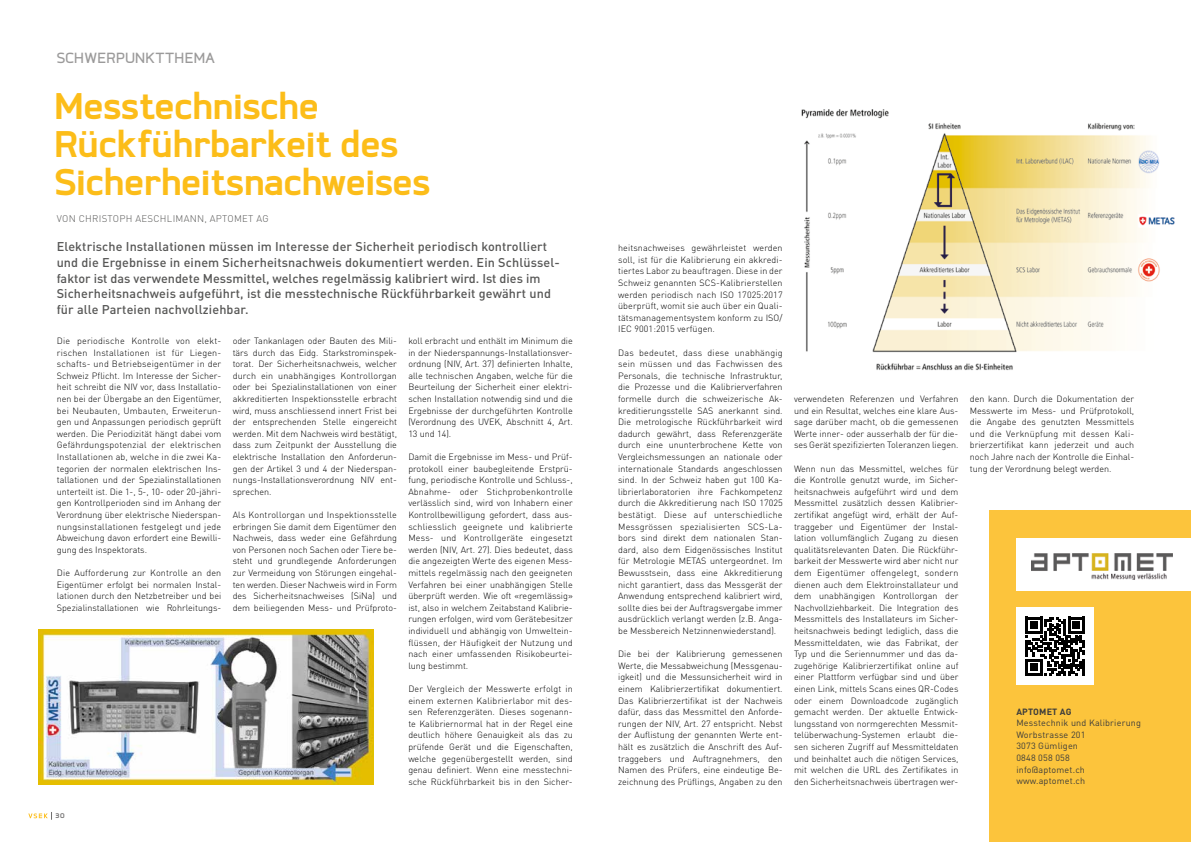
<style>
.page{position:relative;width:1191px;height:842px;background:#fff}
.page>*{position:absolute;margin:0;border:0;box-sizing:border-box;transform-origin:0 0}
.t1{font:700 44px/38px "Coupe OT";letter-spacing:-.01em;color:#fcbd19}
.t2{font:500 18px "Coupe OT";letter-spacing:.02em;color:#9b9a9a}
.t3{font:500 12.6px/15.6px "DINOT";letter-spacing:.01em;color:#575756}
.t4{font:300 9.6px "DINOT";letter-spacing:.03em;color:#575756}
.t5{font:300 9px/11.6px "DINOT";color:#000;text-align:justify}
.t6{font:9px/11.6px "DINOT";letter-spacing:.02em;color:#3c3c3b}
.t7{font:700 9px "DINOT";letter-spacing:.02em;color:#3c3c3b}
.t8{font:700 8px "Coupe OT";color:#706f6f}
</style>
<div class="page">
<img style="left:39px;top:630px;width:334px;height:155px">
<img style="left:801px;top:109px;width:374px;height:262px">
<div style="left:989px;top:511px;width:202px;height:331px;background:#fcc43c"></div>
<div style="left:1016px;top:538px;width:175px;height:53px;background:#fff"></div>
<img style="left:1031px;top:554px;width:141px;height:25px">
<div style="left:1016px;top:607px;width:77px;height:77px;background:#fff"></div>
<svg style="left:1025px;top:617px;width:59px;height:59px"></svg>
<svg style="left:28px;top:812px;width:24px;height:8px"></svg>
<h2 class="t2" style="left:57px;top:49px;width:160px">SCHWERPUNKTTHEMA</h2>
<h1 class="t1" style="left:54px;top:87px;width:378px">Messtechnische<br>Rückführbarkeit des<br>Sicherheitsnachweises</h1>
<p class="t4" style="left:57px;top:213px;width:213px">VON CHRISTOPH AESCHLIMANN, APTOMET AG</p>
<p class="t3" style="left:57px;top:239px;width:504px">Elektrische Installationen müssen im Interesse der Sicherheit periodisch kontrolliert und die Ergebnisse in einem Sicherheitsnachweis dokumentiert werden. Ein Schlüssel&shy;faktor ist das verwendete Messmittel, welches regelmässig kalibriert wird. Ist dies im Sicherheitsnachweis aufgeführt, ist die messtechnische Rückführbarkeit gewährt und für alle Parteien nachvollziehbar.</p>
<p class="t5" style="left:233px;top:335px;width:166px">oder Tankanlagen oder Bauten des Mili&shy;tärs durch das Eidg. Starkstrominspek&shy;torat. Der Sicherheitsnachweis, welcher durch ein unabhängiges Kontrollorgan oder bei Spezialinstallationen von einer akkreditierten Inspektionsstelle erbracht wird, muss anschliessend innert Frist bei der entsprechenden Stelle eingereicht werden. Mit dem Nachweis wird bestätigt, dass zum Zeitpunkt der Ausstellung die elektrische Installation den Anforderun&shy;gen der Artikel 3 und 4 der Niederspan&shy;nungs-Installationsverordnung NIV ent&shy;sprechen.</p>
<p class="t5" style="left:233px;top:509px;width:166px">Als Kontrollorgan und Inspektionsstelle erbringen Sie damit dem Eigentümer den Nachweis, dass weder eine Gefährdung von Personen noch Sachen oder Tiere be&shy;steht und grundlegende Anforderungen zur Vermeidung von Störungen eingehal&shy;ten werden. Dieser Nachweis wird in Form des Sicherheitsnachweises (SiNa) und dem beiliegenden Mess- und Prüfproto-</p>
<p class="t5" style="left:57px;top:335px;width:166px">Die periodische Kontrolle von elekt&shy;rischen Installationen ist für Liegen&shy;schafts- und Betriebseigentümer in der Schweiz Pflicht. Im Interesse der Sicher&shy;heit schreibt die NIV vor, dass Installatio&shy;nen bei der Übergabe an den Eigentümer, bei Neubauten, Umbauten, Erweiterun&shy;gen und Anpassungen periodisch geprüft werden. Die Periodizität hängt dabei vom Gefährdungspotenzial der elektrischen Installationen ab, welche in die zwei Ka&shy;tegorien der normalen elektrischen Ins&shy;tallationen und der Spezialinstallationen unterteilt ist. Die 1-, 5-, 10- oder 20-jähri&shy;gen Kontrollperioden sind im Anhang der Verordnung über elektrische Niederspan&shy;nungsinstallationen festgelegt und jede Abweichung davon erfordert eine Bewilli&shy;gung des Inspektorats.</p>
<p class="t5" style="left:57px;top:567px;width:166px">Die Aufforderung zur Kontrolle an den Eigentümer erfolgt bei normalen Instal&shy;lationen durch den Netzbetreiber und bei Spezialinstallationen wie Rohrleitungs-</p>
<p class="t5" style="left:408px;top:335px;width:166px">koll erbracht und enthält im Minimum die in der Niederspannungs-Installationsver&shy;ordnung (NIV, Art. 37) definierten Inhalte, alle technischen Angaben, welche für die Beurteilung der Sicherheit einer elektri&shy;schen Installation notwendig sind und die Ergebnisse der durchgeführten Kontrolle (Verordnung des UVEK, Abschnitt 4, Art.<br>13 und 14).</p>
<p class="t5" style="left:408px;top:451px;width:166px">Damit die Ergebnisse im Mess- und Prüf&shy;protokoll einer baubegleitende Erstprü&shy;fung, periodische Kontrolle und Schluss-, Abnahme- oder Stichprobenkontrolle verlässlich sind, wird von Inhabern einer Kontrollbewilligung gefordert, dass aus&shy;schliesslich geeignete und kalibrierte Mess- und Kontrollgeräte eingesetzt werden (NIV, Art. 27). Dies bedeutet, dass die angezeigten Werte des eigenen Mess&shy;mittels regelmässig nach den geeigneten Verfahren bei einer unabhängigen Stelle überprüft werden. Wie oft «regemlässig» ist, also in welchem Zeitabstand Kalibrie&shy;rungen erfolgen, wird vom Gerätebesitzer individuell und abhängig von Umweltein&shy;flüssen, der Häufigkeit der Nutzung und nach einer umfassenden Risikobeurtei&shy;lung bestimmt.</p>
<p class="t5" style="left:408px;top:683px;width:166px">Der Vergleich der Messwerte erfolgt in einem externen Kalibrierlabor mit des&shy;sen Referenzgeräten. Dieses sogenann&shy;te Kalibriernormal hat in der Regel eine deutlich höhere Genauigkeit als das zu prüfende Gerät und die Eigenschaften, welche gegenübergestellt werden, sind genau definiert. Wenn eine messtechni&shy;sche Rückführbarkeit bis in den Sicher-</p>
<p class="t8" style="left:55px;top:812px;width:12px">30</p>
<p class="t5" style="left:618px;top:242px;width:166px">heitsnachweises gewährleistet werden soll, ist für die Kalibrierung ein akkredi&shy;tiertes Labor zu beauftragen. Diese in der Schweiz genannten SCS-Kalibrierstellen werden periodisch nach ISO 17025:2017 überprüft, womit sie auch über ein Quali&shy;tätsmanagementsystem konform zu ISO/ IEC 9001:2015 verfügen.</p>
<p class="t5" style="left:618px;top:346px;width:166px">Das bedeutet, dass diese unabhängig sein müssen und das Fachwissen des Personals, die technische Infrastruktur, die Prozesse und die Kalibrierverfahren formelle durch die schweizerische Ak&shy;kreditierungsstelle SAS anerkannt sind.<br>Die metrologische Rückführbarkeit wird dadurch gewährt, dass Referenzgeräte durch eine ununterbrochene Kette von Vergleichsmessungen an nationale oder internationale Standards angeschlossen sind. In der Schweiz haben gut 100 Ka&shy;librierlaboratorien ihre Fachkompetenz durch die Akkreditierung nach ISO 17025 bestätigt. Diese auf unterschiedliche Messgrössen spezialisierten SCS-La&shy;bors sind direkt dem nationalen Stan&shy;dard, also dem Eidgenössisches Institut für Metrologie METAS untergeordnet. Im Bewusstsein, dass eine Akkreditierung nicht garantiert, dass das Messgerät der Anwendung entsprechend kalibriert wird, sollte dies bei der Auftragsvergabe immer ausdrücklich verlangt werden (z.B. Anga&shy;be Messbereich Netzinnenwiederstand).</p>
<p class="t5" style="left:618px;top:648px;width:166px">Die bei der Kalibrierung gemessenen Werte, die Messabweichung (Messgenau&shy;igkeit) und die Messunsicherheit wird in einem Kalibrierzertifikat dokumentiert.<br>Das Kalibrierzertifikat ist der Nachweis dafür, dass das Messmittel den Anforde&shy;rungen der NIV, Art. 27 entspricht. Nebst der Auflistung der genannten Werte ent&shy;hält es zusätzlich die Anschrift des Auf&shy;traggebers und Auftragnehmers, den Namen des Prüfers, eine eindeutige Be&shy;zeichnung des Prüflings, Angaben zu den</p>
<p class="t5" style="left:794px;top:393px;width:166px">verwendeten Referenzen und Verfahren und ein Resultat, welches eine klare Aus&shy;sage darüber macht, ob die gemessenen Werte inner- oder ausserhalb der für die&shy;ses Gerät spezifizierten Toleranzen liegen.</p>
<p class="t5" style="left:794px;top:462px;width:166px">Wenn nun das Messmittel, welches für die Kontrolle genutzt wurde, im Sicher&shy;heitsnachweis aufgeführt wird und dem Messmittel zusätzlich dessen Kalibrier&shy;zertifikat angefügt wird, erhält der Auf&shy;traggeber und Eigentümer der Instal&shy;lation vollumfänglich Zugang zu diesen qualitätsrelevanten Daten. Die Rückführ&shy;barkeit der Messwerte wird aber nicht nur dem Eigentümer offengelegt, sondern dienen auch dem Elektroinstallateur und dem unabhängigen Kontrollorgan der Nachvollziehbarkeit. Die Integration des Messmittels des Installateurs im Sicher&shy;heitsnachweis bedingt lediglich, dass die Messmitteldaten, wie das Fabrikat, der Typ und die Seriennummer und das da&shy;zugehörige Kalibrierzertifikat online auf einer Plattform verfügbar sind und über einen Link, mittels Scans eines QR-Codes oder einem Downloadcode zugänglich gemacht werden. Der aktuelle Entwick&shy;lungsstand von normgerechten Messmit&shy;telüberwachung-Systemen erlaubt die&shy;sen sicheren Zugriff auf Messmitteldaten und beinhaltet auch die nötigen Services, mit welchen die URL des Zertifikates in den Sicherheitsnachweis übertragen wer-</p>
<p class="t5" style="left:969px;top:393px;width:166px">den kann. Durch die Dokumentation der Messwerte im Mess- und Prüfprotokoll, die Angabe des genutzten Messmittels und die Verknüpfung mit dessen Kali&shy;brierzertifikat kann jederzeit und auch noch Jahre nach der Kontrolle die Einhal&shy;tung der Verordnung belegt werden.</p>
<p class="t7" style="left:1016px;top:705px;width:57px">APTOMET AG</p>
<p class="t6" style="left:1016px;top:717px;width:126px">Messtechnik und Kalibrierung<br>Worbstrasse 201<br>3073 Gümligen<br>0848 058 058<br>info@aptomet.ch www.aptomet.ch</p>
</div>
